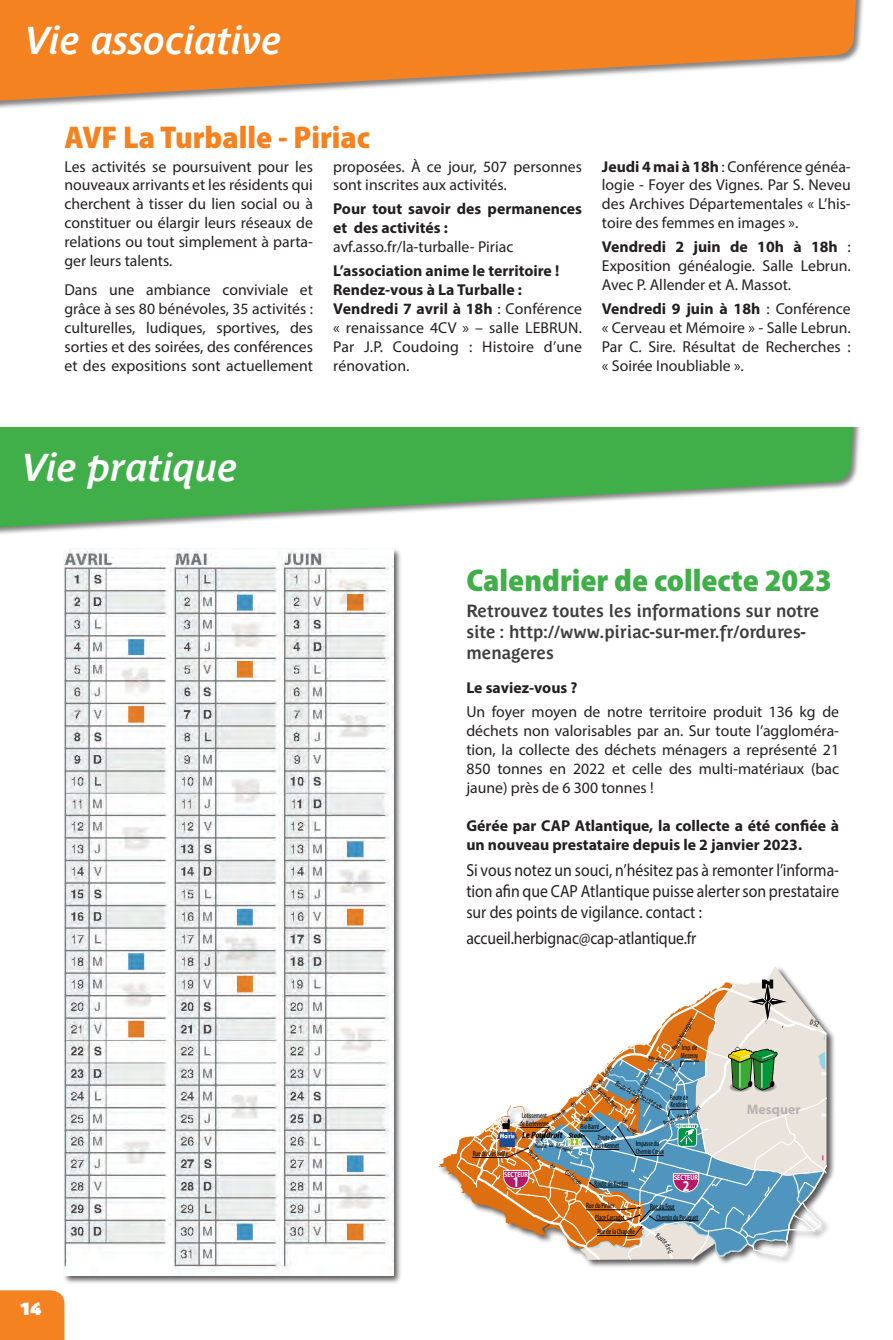
<style>
.page{position:relative;width:893px;height:1340px;background:#fff}
.page>*{position:absolute;margin:0;border:0;box-sizing:border-box;transform-origin:0 0}
.t1{font:italic 700 38.5px "Parisine Plus Std Gris";color:#fff}
.Titre_Principal{font:900 semi-condensed 31.5px "Myriad Pro";color:#40ae49}
.Titre_Principal-2{font:900 semi-condensed 31.5px "Myriad Pro";color:#f58220}
.Texte_normal{font:17.5px/21px "Myriad Pro";letter-spacing:-.005em;color:#231f20;text-align:justify;scale:.9 1}
.Article_-_Chapo{font:700 17.5px/21px "Parisine Plus Std Gris";color:#3e3e3f}
.t2{font:700 17.5px "Parisine Plus Std Sombre";color:#fff}
.Texte_normal-2{font:15.75px/18.9px "Myriad Pro";color:#231f20;text-align:justify}
.Texte_normal_gras{font:700 15.75px/18.9px "Myriad Pro";color:#231f20}
.t3{font:700 15.05px "Myriad Pro";color:#fff;scale:.78 1}
.t4{font:700 13.83px "Myriad Pro";color:#b9b1b0}
.t5{font:italic 700 condensed 9.1px "Myriad Pro";color:#000;scale:1.1 1}
.t6{font:condensed 7.7px/7.7px "Myriad Pro";letter-spacing:-.01em;color:#000;scale:.9 1}
.t7{font:700 7.52px "Myriad Pro";color:#fff;scale:.78 1}
.s1{font-weight:700}
.s2{font-size:7.7px}
</style>
<div class="page">
<svg style="left:0;top:427px;width:855px;height:103px;fill:#40ae49"></svg>
<div style="left:437px;top:965px;width:399px;height:303px;background:#231f20;opacity:.75"></div>
<svg style="left:439px;top:982px;width:17px;height:267px"></svg>
<div style="left:63px;top:548px;width:339px;height:736px;background:#231f20;opacity:.75"></div>
<img style="left:64px;top:550px;width:329px;height:725px">
<div style="left:0;top:0;width:867px;height:111px;background:#231f20;opacity:.55"></div>
<svg style="left:0;top:0;width:858px;height:103px;fill:#f58220"></svg>
<div style="left:0;top:1290px;width:64px;height:49px;background:#f58220"></div>
<svg style="left:456px;top:966px;width:373px;height:293px"></svg>
<h1 class="t1" style="left:25px;top:18px;width:259px">Vie associative</h1>
<p class="Titre_Principal-2" style="left:64px;top:116px;width:307px">AVF La Turballe - Piriac</p>
<p class="Texte_normal-2" style="left:64px;top:157px;width:250px">Les activités se poursuivent pour les nouveaux arrivants et les résidents qui cherchent à tisser du lien social ou à constituer ou élargir leurs réseaux de relations ou tout simplement à parta&shy;ger leurs talents.</p>
<p class="Texte_normal-2" style="left:64px;top:280px;width:250px">Dans une ambiance conviviale et grâce à ses 80 bénévoles, 35 activités : culturelles, ludiques, sportives, des sorties et des soirées, des conférences et des expositions sont actuellement</p>
<p class="Texte_normal-2" style="left:333px;top:157px;width:250px">proposées. À ce jour, 507 personnes sont inscrites aux activités.</p>
<p class="Texte_normal_gras" style="left:333px;top:199px;width:250px">Pour tout savoir des permanences et des activités :</p>
<p class="Texte_normal-2" style="left:333px;top:237px;width:182px">avf.asso.fr/la-turballe- Piriac</p>
<p class="Texte_normal_gras" style="left:333px;top:261px;width:228px">L’association anime le territoire !<br>Rendez-vous à La Turballe :</p>
<p class="Texte_normal-2" style="left:333px;top:299px;width:250px"><span class="s1">Vendredi 7 avril à 18h</span> : Conférence « renaissance 4CV » – salle LEBRUN.<br>Par J.P. Coudoing : Histoire d’une rénovation.</p>
<p class="Texte_normal-2" style="left:602px;top:157px;width:250px"><span class="s1">Jeudi 4 mai à 18h</span> : Conférence généa&shy;logie - Foyer des Vignes. Par S. Neveu des Archives Départementales « L’his&shy;toire des femmes en images ».</p>
<p class="Texte_normal-2" style="left:602px;top:237px;width:250px"><span class="s1">Vendredi 2 juin de 10h à 18h</span> :<br>Exposition généalogie. Salle Lebrun.<br>Avec P. Allender et A. Massot.</p>
<p class="Texte_normal-2" style="left:602px;top:299px;width:250px"><span class="s1">Vendredi 9 juin à 18h</span> : Conférence « Cerveau et Mémoire » - Salle Lebrun.<br>Par C. Sire. Résultat de Recherches : « Soirée Inoubliable ».</p>
<p class="t1" style="left:22px;top:445px;width:218px">Vie pratique</p>
<p class="Titre_Principal" style="left:466px;top:560px;width:367px">Calendrier de collecte 2023</p>
<p class="Article_-_Chapo" style="left:466px;top:600px;width:354px">Retrouvez toutes les informations sur notre site : http://www.piriac-sur-mer.fr/ordures&shy;menageres</p>
<p class="Texte_normal_gras" style="left:466px;top:678px;width:113px">Le saviez-vous ?</p>
<p class="Texte_normal-2" style="left:466px;top:702px;width:374px">Un foyer moyen de notre territoire produit 136 kg de déchets non valorisables par an. Sur toute l’aggloméra&shy;tion, la collecte des déchets ménagers a représenté 21<br>850 tonnes en 2022 et celle des multi-matériaux (bac jaune) près de 6 300 tonnes !</p>
<p class="Texte_normal_gras" style="left:466px;top:816px;width:374px">Gérée par CAP Atlantique, la collecte a été confiée à un nouveau prestataire depuis le 2 janvier 2023.</p>
<p class="Texte_normal" style="left:466px;top:859px;width:416px">Si vous notez un souci, n’hésitez pas à remonter l’informa&shy;tion afin que CAP Atlantique puisse alerter son prestataire sur des points de vigilance. contact :</p>
<p class="Texte_normal" style="left:466px;top:927px;width:257px">accueil.herbignac@cap-atlantique.fr</p>
<p class="t2" style="left:20px;top:1298px;width:23px">14</p>
<p class="t6" style="left:670px;top:1048px;width:42px;rotate:-60deg">Rtede Kervagarec</p>
<p class="t6" style="left:681px;top:1044px;width:21px">Imp. de<br>Mezeroy</p>
<p class="t6" style="left:520px;top:1111px;width:34px">Lotissement de Berlevenne</p>
<p class="t6" style="left:601px;top:1074px;width:13px;rotate:-57deg">Gaull</p>
<p class="t6" style="left:630px;top:1102px;width:40px;rotate:-63deg">Route de Pudelle</p>
<p class="t6" style="left:618px;top:1079px;width:60px;rotate:29deg">Route de la NoëMalade</p>
<p class="t6" style="left:670px;top:1093px;width:22px">Route de<br>Kerdrien</p>
<p class="t6" style="left:581px;top:1114px;width:22px">Route<br>Rio Barré</p>
<p class="t5" style="left:522px;top:1129px;width:57px">Le Pouldroit <span class="s2">Stade</span></p>
<p class="t7" style="left:504px;top:1169px;width:32px">SECTEUR</p>
<p class="t3" style="left:513px;top:1172px;width:10px">1</p>
<p class="t6" style="left:549px;top:1140px;width:5px">d</p>
<p class="t6" style="left:473px;top:1149px;width:41px">Rue du Clos Brûlé</p>
<p class="t6" style="left:595px;top:1133px;width:29px;text-align:center">Route de<br>Port Kennet</p>
<p class="t6" style="left:636px;top:1139px;width:33px">Impasse du<br>Chemin Creux</p>
<p class="t6" style="left:595px;top:1178px;width:39px">Route de Kerdan</p>
<p class="t7" style="left:674px;top:1172px;width:32px">SECTEUR</p>
<p class="t3" style="left:683px;top:1175px;width:10px">2</p>
<p class="t6" style="left:586px;top:1201px;width:33px">Rue du Pinker</p>
<p class="t6" style="left:650px;top:1202px;width:29px">Rue du Four</p>
<p class="t6" style="left:595px;top:1213px;width:34px">Place Carcadet</p>
<p class="t6" style="left:656px;top:1213px;width:48px">Chemin du Poulguet</p>
<p class="t6" style="left:597px;top:1227px;width:43px">Rue de la Chapelle</p>
<p class="t4" style="left:747px;top:1100px;width:55px">Mesquer</p>
</div>
